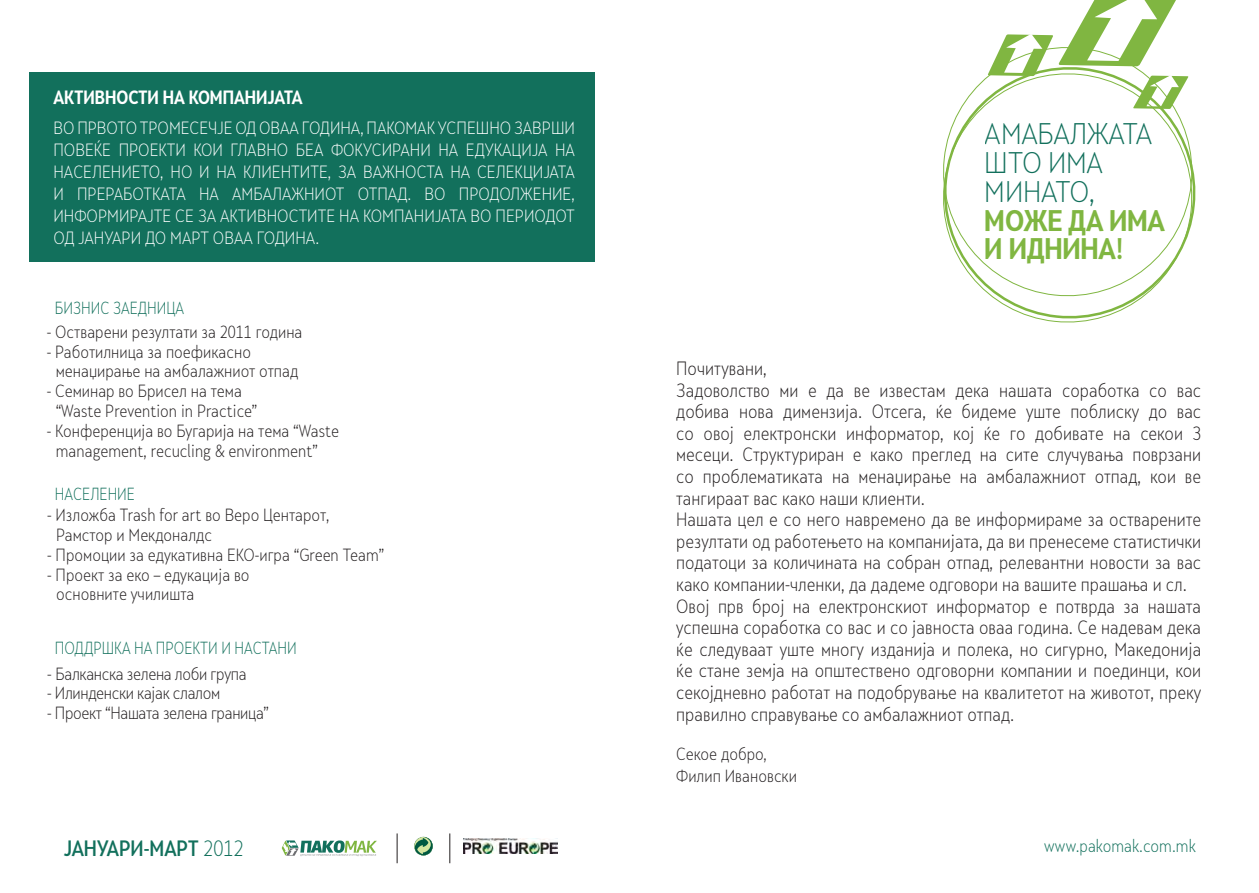
<style>
.page{position:relative;width:1259px;height:893px;background:#fff}
.page>*{position:absolute;margin:0;border:0;box-sizing:border-box;transform-origin:0 0}
.t1{font:300 27.9px/28.8px "Skola Sans Cn";letter-spacing:-.01em;color:#12705c;scale:1.04 1}
.t2{font:700 27.9px/28.8px "Skola Sans Cn";letter-spacing:-.01em;color:#80b641;scale:1.04 1}
.t3{font:500 20.85px "Skola Sans Cn";color:#12705c}
.t4{font:300 18px/21.6px "Skola Sans Cn";color:#231f20}
.t5{font:700 18px "Skola Sans Cn";color:#fff}
.t6{font:300 16.65px/22.2px "Skola Sans Cn";color:#fff;text-align:justify}
.t7{font:300 16.5px/19.8px "Skola Sans Cn";color:#231f20}
.t8{font:300 16.5px "Skola Sans Cn";letter-spacing:-.02em;color:#231f20}
.t9{font:300 16.5px "Skola Sans Cn";color:#12705c}
.t10{font:300 16.35px "Skola Sans Cn";color:#12705c;scale:.93 1}
.s1{font-weight:300}
</style>
<div class="page">
<div style="left:29px;top:72px;width:566px;height:190px;background:#12705c"></div>
<svg style="left:414px;top:837px;width:19px;height:18px"></svg>
<hr style="left:449px;top:833px;width:1px;height:30px;background:#231f20">
<hr style="left:397px;top:833px;width:1px;height:30px;background:#231f20">
<img style="left:463px;top:838px;width:95px;height:16px">
<svg style="left:282px;top:840px;width:95px;height:16px"></svg>
<svg style="left:1003px;top:0;width:173px;height:41px"></svg>
<svg style="left:1001px;top:303px;width:134px;height:20px"></svg>
<svg style="left:943px;top:41px;width:253px;height:262px"></svg>
<p class="t5" style="left:53px;top:86px;width:251px">АКТИВНОСТИ НА КОМПАНИЈАТА</p>
<p class="t6" style="left:53px;top:116px;width:523px">ВО ПРВОТО ТРОМЕСЕЧЈЕ ОД ОВАА ГОДИНА, ПАКОМАК УСПЕШНО ЗАВРШИ ПОВЕЌЕ ПРОЕКТИ КОИ ГЛАВНО БЕА ФОКУСИРАНИ НА ЕДУКАЦИЈА НА НАСЕЛЕНИЕТО, НО И НА КЛИЕНТИТЕ, ЗА ВАЖНОСТА НА СЕЛЕКЦИЈАТА И ПРЕРАБОТКАТА НА АМБАЛАЖНИОТ ОТПАД. ВО ПРОДОЛЖЕНИЕ, ИНФОРМИРАЈТЕ СЕ ЗА АКТИВНОСТИТЕ НА КОМПАНИЈАТА ВО ПЕРИОДОТ ОД ЈАНУАРИ ДО МАРТ ОВАА ГОДИНА.</p>
<p class="t10" style="left:55px;top:299px;width:141px">БИЗНИС ЗАЕДНИЦА</p>
<p class="t7" style="left:47px;top:322px;width:257px">- Остварени резултати за 2011 година</p>
<p class="t7" style="left:56px;top:342px;width:244px;text-indent:-9px">- Работилница за поефикасно менаџирање на амбалажниот отпад</p>
<p class="t7" style="left:56px;top:381px;width:203px;text-indent:-9px">- Семинар во Брисел на тема “Waste Prevention in Practice”</p>
<p class="t7" style="left:56px;top:421px;width:285px;text-indent:-9px">- Конференција во Бугарија на тема “Waste management, recucling &amp; environment”</p>
<p class="t10" style="left:55px;top:485px;width:88px">НАСЕЛЕНИЕ</p>
<p class="t7" style="left:56px;top:505px;width:275px;text-indent:-9px">- Изложба Trash for art во Веро Центарот,<br>Рамстор и Мекдоналдс</p>
<p class="t7" style="left:47px;top:545px;width:339px">- Промоции за едукативна ЕКО-игра “Green Team”</p>
<p class="t7" style="left:56px;top:564px;width:195px;text-indent:-9px">- Проект за еко – едукација во основните училишта</p>
<p class="t10" style="left:55px;top:639px;width:262px">ПОДДРШКА НА ПРОЕКТИ И НАСТАНИ</p>
<p class="t8" style="left:47px;top:664px;width:201px">- Балканска зелена лоби група</p>
<p class="t8" style="left:47px;top:683px;width:175px">- Илинденски кајак слалом</p>
<p class="t8" style="left:47px;top:703px;width:223px">- Проект “Нашата зелена граница”</p>
<h1 class="t1" style="left:985px;top:119px;width:162px">АМАБАЛЖАТА<br>ШТО ИМА<br>МИНАТО,</h1>
<h1 class="t2" style="left:985px;top:205px;width:175px">МОЖЕ ДА ИМА<br>И ИДНИНА!</h1>
<p class="t4" style="left:676px;top:357px;width:526px">Почитувани,<br>Задоволство ми е да ве известам дека нашата соработка со вас добива нова димензија. Отсега, ќе бидеме уште поблиску до вас со овој електронски информатор, кој ќе го добивате на секои 3 месеци. Структуриран е како преглед на сите случувања поврзани со проблематиката на менаџирање на амбалажниот отпад, кои ве тангираат вас како наши клиенти.<br>Нашата цел е со него навремено да ве информираме за остварените резултати од работењето на компанијата, да ви пренесеме статистички податоци за количината на собран отпад, релевантни новости за вас како компании-членки, да дадеме одговори на вашите прашања и сл.<br>Овој прв број на електронскиот информатор е потврда за нашата успешна соработка со вас и со јавноста оваа година. Се надевам дека ќе следуваат уште многу изданија и полека, но сигурно, Македонија ќе стане земја на општествено одговорни компании и поединци, кои секојдневно работат на подобрување на квалитетот на животот, преку правилно справување со амбалажниот отпад.</p>
<p class="t7" style="left:676px;top:743px;width:122px;line-height:21.6px">Секое добро,<br>Филип Ивановски</p>
<p class="t3" style="left:64px;top:836px;width:181px">ЈАНУАРИ -МАРТ <span class="s1">2012</span></p>
<p class="t9" style="left:1044px;top:836px;width:153px">www.pakomak.com.mk</p>
</div>
